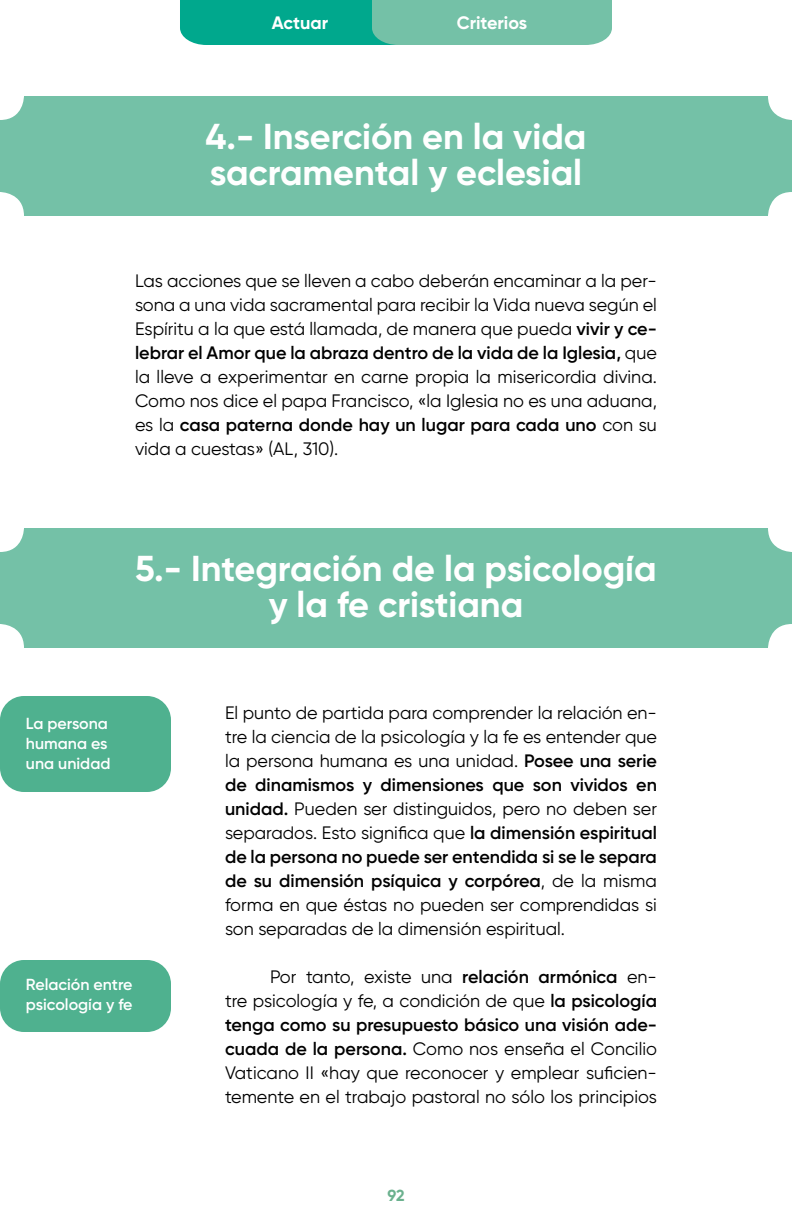
<style>
.page{position:relative;width:792px;height:1224px;background:#fff}
.page>*{position:absolute;margin:0;border:0;box-sizing:border-box;transform-origin:0 0}
.t1{font:700 36px/36px "Gilroy";color:#fff}
.t2{font:18px/24px "Gilroy";color:#000;text-align:justify}
.t3{font:700 18px "Gilroy";color:#fff}
.t4{font:600 16px/20px "Gilroy";color:#fff}
.t5{font:700 16px "Gilroy";color:#6bb18e}
.s1{font-weight:600}
</style>
<div class="page">
<svg style="left:180px;top:0;width:432px;height:45px;background:#41b69c"></svg>
<div style="left:0;top:96px;width:792px;height:120px;background:#74c1a7;border-radius:24px"></div>
<div style="left:0;top:528px;width:792px;height:120px;background:#74c1a7;border-radius:24px"></div>
<div style="left:0;top:696px;width:171px;height:96px;background:#4fb18f;border-radius:24px"></div>
<div style="left:0;top:960px;width:171px;height:72px;background:#4fb18f;border-radius:24px"></div>
<p class="t3" style="left:272px;top:12px;width:58px">Actuar</p>
<p class="t3" style="left:457px;top:12px;width:72px">Criterios</p>
<h1 class="t1" style="left:206px;top:118px;width:382px">4.- Inserción en la vida sacramental y eclesial</h1>
<p class="t2" style="left:135px;top:269px;width:524px">Las acciones que se lleven a cabo deberán encaminar a la per&shy;sona a una vida sacramental para recibir la Vida nueva según el Espíritu a la que está llamada, de manera que pueda <span class="s1">vivir y ce&shy;lebrar el Amor que la abraza dentro de la vida de la Iglesia,</span> que la lleve a experimentar en carne propia la misericordia divina.<br>Como nos dice el papa Francisco, «la Iglesia no es una aduana, es la <span class="s1">casa paterna donde hay un lugar para cada uno</span> con su vida a cuestas» (AL, 310).</p>
<h1 class="t1" style="left:135px;top:550px;width:523px;text-align:center">5.- Integración de la psicología y la fe cristiana</h1>
<p class="t4" style="left:26px;top:713px;width:86px">La persona humana es una unidad</p>
<p class="t4" style="left:26px;top:975px;width:108px">Relación entre psicología y fe</p>
<p class="t2" style="left:225px;top:701px;width:434px">El punto de partida para comprender la relación en&shy;tre la ciencia de la psicología y la fe es entender que la persona humana es una unidad. <span class="s1">Posee una serie de dinamismos y dimensiones que son vividos en unidad.</span> Pueden ser distinguidos, pero no deben ser separados. Esto significa que <span class="s1">la dimensión espiritual de la persona no puede ser entendida si se le separa de su dimensión psíquica y corpórea</span>, de la misma forma en que éstas no pueden ser comprendidas si son separadas de la dimensión espiritual.</p>
<p class="t2" style="left:225px;top:965px;width:434px;text-indent:45px">Por tanto, existe una <span class="s1">relación armónica</span> en&shy;tre psicología y fe, a condición de que <span class="s1">la psicología tenga como su presupuesto básico una visión ade&shy;cuada de la persona.</span> Como nos enseña el Concilio Vaticano II «hay que reconocer y emplear suficien&shy;temente en el trabajo pastoral no sólo los principios</p>
<p class="t5" style="left:387px;top:1186px;width:19px">92</p>
</div>
